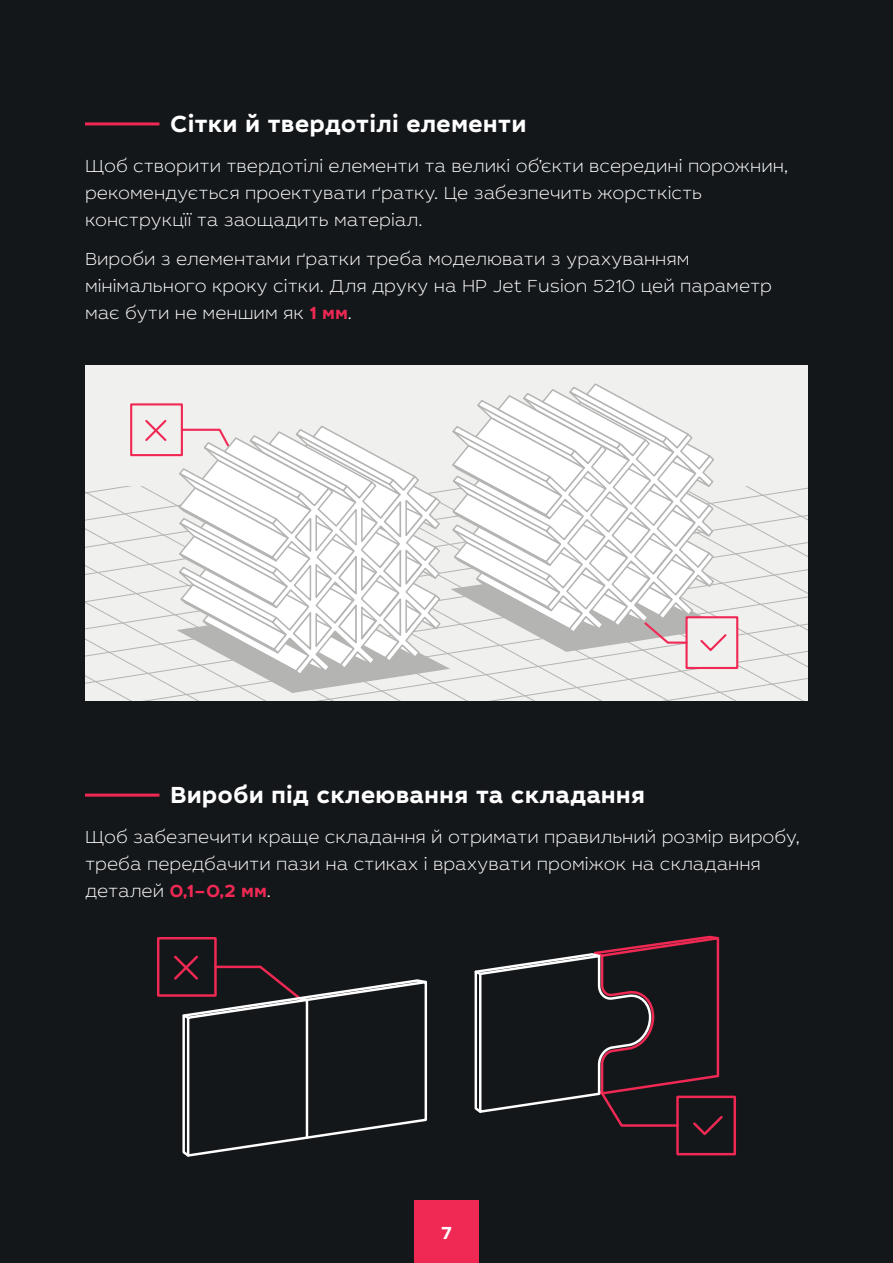
<style>
.page{position:relative;width:893px;height:1263px;background:#14171a}
.page>*{position:absolute;margin:0;border:0;box-sizing:border-box;transform-origin:0 0}
.t1{font:700 24px "Leto Sans";color:#fff}
.t2{font:100 18px/27px "Leto Sans";color:#fff}
.t3{font:700 18px "Leto Sans";color:#fff}
.s1{font-weight:700;color:#f02954}
</style>
<div class="page">
<div style="left:414px;top:1200px;width:65px;height:63px;background:#f02954"></div>
<div style="left:85px;top:366px;width:723px;height:120px;background:#f0f0ee"></div>
<svg style="left:85px;top:383px;width:723px;height:317px"></svg>
<div style="left:157px;top:937px;width:60px;height:60px;border:2px solid #f02954"></div>
<div style="left:676px;top:1096px;width:60px;height:59px;border:2px solid #f02954"></div>
<svg style="left:474px;top:935px;width:251px;height:202px"></svg>
<svg style="left:172px;top:953px;width:256px;height:204px"></svg>
<hr style="left:85px;top:794px;width:74px;height:3px;background:#f02954">
<hr style="left:85px;top:122px;width:74px;height:3px;background:#f02954">
<h1 class="t1" style="left:170px;top:108px;width:358px">Сітки й твердотілі елементи</h1>
<p class="t2" style="left:85px;top:152px;width:705px">Щоб створити твердотілі елементи та великі об’єкти всередині порожнин, рекомендується проектувати ґратку. Це забезпечить жорсткість конструкції та заощадить матеріал.</p>
<p class="t2" style="left:85px;top:246px;width:688px">Вироби з елементами ґратки треба моделювати з урахуванням мінімального кроку сітки. Для друку на HP Jet Fusion 5210 цей параметр має бути не меншим як <span class="s1">1 мм</span>.</p>
<h1 class="t1" style="left:170px;top:779px;width:477px">Вироби під склеювання та складання</h1>
<p class="t2" style="left:85px;top:823px;width:716px">Щоб забезпечити краще складання й отримати правильний розмір виробу, треба передбачити пази на стиках і врахувати проміжок на складання деталей <span class="s1">0,1–0,2 мм</span>.</p>
<p class="t3" style="left:441px;top:1221px;width:12px">7</p>
</div>
